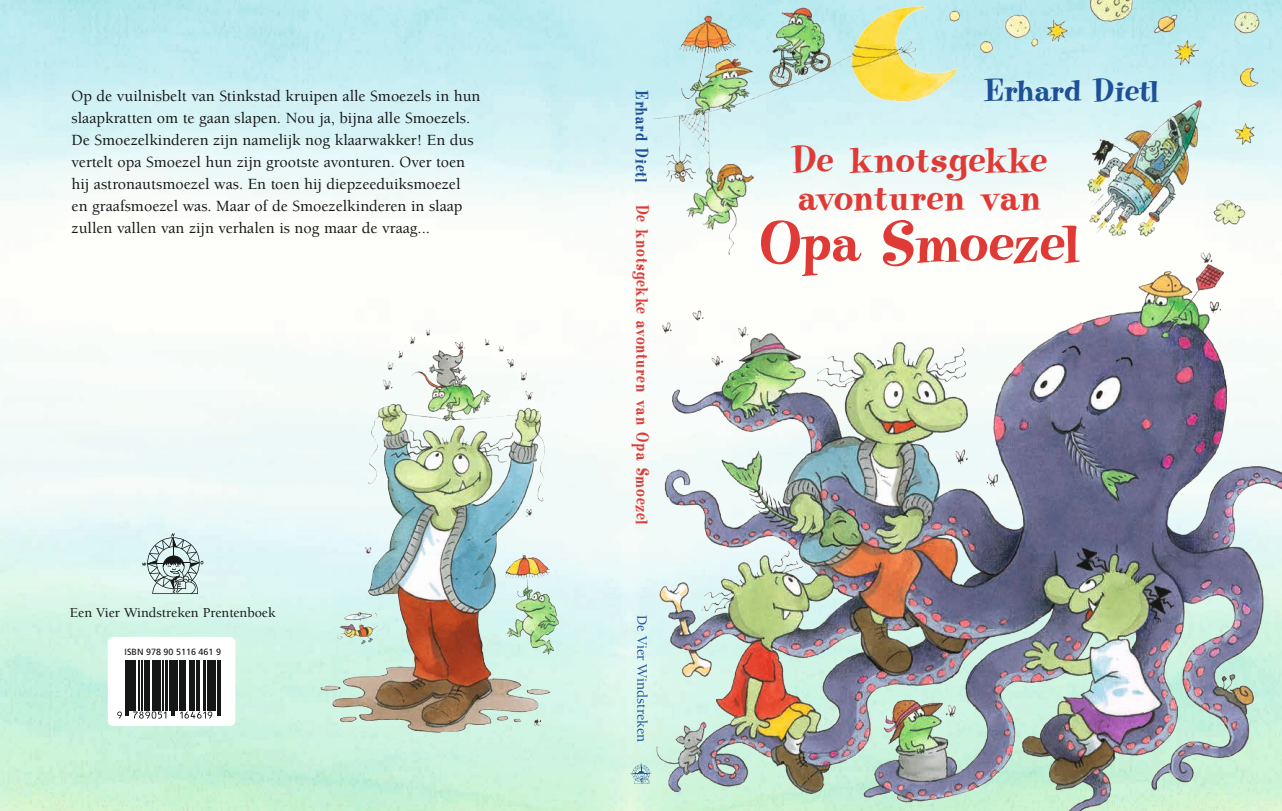
<style>
.page{position:relative;width:1282px;height:811px;background:#fff}
.page>*{position:absolute;margin:0;border:0;box-sizing:border-box;transform-origin:0 0}
.t1{font:60px "Heatwave FH";letter-spacing:-.01em;color:#df3a36;scale:1.2 1}
.t2{font:40px/38px "Heatwave FH";color:#df3a36;scale:1.2 1}
.t3{font:34px "Heatwave FH";color:#1e5097;scale:1.2 1}
.t4{font:19px "Heatwave FH";letter-spacing:.05em;color:#df3a36}
.t5{font:500 16px/22px "Berkeley Pro";color:#151616}
.t6{font:500 14px "Berkeley Pro";color:#151616}
.t7{font:500 14px "Berkeley Old Style Itc T";color:#1e5097}
.t8{font:9px "Frutiger";color:#151616}
.s1{color:#1e5097}
.s2{font-size:66px}
.s3{font-size:68px}
</style>
<div class="page">
<img style="left:0;top:0;width:629px;height:811px">
<img style="left:629px;top:0;width:652px;height:811px">
<img style="left:330px;top:329px;width:162px;height:404px">
<div style="left:108px;top:637px;width:127px;height:89px;background:#fff;border-radius:6px"></div>
<svg style="left:118px;top:660px;width:103px;height:59px;fill:#151616"></svg>
<hr style="left:125px;top:660px;width:1px;height:50px;background:#151616">
<hr style="left:127px;top:660px;width:1px;height:50px;background:#151616">
<hr style="left:129px;top:660px;width:3px;height:50px;background:#151616">
<hr style="left:133px;top:660px;width:2px;height:50px;background:#151616">
<hr style="left:138px;top:660px;width:1px;height:50px;background:#151616">
<hr style="left:141px;top:660px;width:1px;height:50px;background:#151616">
<hr style="left:144px;top:660px;width:1px;height:50px;background:#151616">
<hr style="left:146px;top:660px;width:3px;height:50px;background:#151616">
<hr style="left:152px;top:660px;width:2px;height:50px;background:#151616">
<hr style="left:155px;top:660px;width:1px;height:50px;background:#151616">
<hr style="left:157px;top:660px;width:3px;height:50px;background:#151616">
<hr style="left:162px;top:660px;width:1px;height:50px;background:#151616">
<hr style="left:165px;top:660px;width:2px;height:50px;background:#151616">
<hr style="left:169px;top:660px;width:1px;height:50px;background:#151616">
<hr style="left:171px;top:660px;width:1px;height:50px;background:#151616">
<hr style="left:173px;top:660px;width:1px;height:50px;background:#151616">
<hr style="left:175px;top:660px;width:2px;height:50px;background:#151616">
<hr style="left:179px;top:660px;width:2px;height:50px;background:#151616">
<hr style="left:182px;top:660px;width:1px;height:50px;background:#151616">
<hr style="left:184px;top:660px;width:1px;height:50px;background:#151616">
<hr style="left:189px;top:660px;width:1px;height:50px;background:#151616">
<hr style="left:191px;top:660px;width:3px;height:50px;background:#151616">
<hr style="left:196px;top:660px;width:1px;height:50px;background:#151616">
<hr style="left:198px;top:660px;width:1px;height:50px;background:#151616">
<hr style="left:203px;top:660px;width:2px;height:50px;background:#151616">
<hr style="left:207px;top:660px;width:2px;height:50px;background:#151616">
<hr style="left:210px;top:660px;width:3px;height:50px;background:#151616">
<hr style="left:214px;top:660px;width:1px;height:50px;background:#151616">
<hr style="left:217px;top:660px;width:1px;height:50px;background:#151616">
<hr style="left:219px;top:660px;width:1px;height:50px;background:#151616">
<svg style="left:117px;top:710px;width:57px;height:8px"></svg>
<svg style="left:180px;top:710px;width:40px;height:8px"></svg>
<svg style="left:142px;top:533px;width:61px;height:61px;background:#b4c6c4"></svg>
<svg style="left:630px;top:763px;width:21px;height:21px"></svg>
<p class="t5" style="left:72px;top:85px;width:410px">Op de vuilnisbelt van Stinkstad kruipen alle Smoezels in hun slaapkratten om te gaan slapen. Nou ja, bijna alle Smoezels.<br>De Smoezelkinderen zijn namelijk nog klaarwakker! En dus vertelt opa Smoezel hun zijn grootste avonturen. Over toen hij astronautsmoezel was. En toen hij diepzeeduiksmoezel en graafsmoezel was. Maar of de Smoezelkinderen in slaap zullen vallen van zijn verhalen is nog maar de vraag...</p>
<p class="t4" style="left:653px;top:90px;width:436px;rotate:90deg"><span class="s1">Erhard Dietl</span> De knotsgekke avonturen van Opa Smoezel</p>
<p class="t6" style="left:70px;top:605px;width:207px">Een Vier Windstreken Prentenboek</p>
<p class="t8" style="left:124px;top:646px;width:98px">ISBN 978 90 5116 461 9</p>
<p class="t7" style="left:650px;top:615px;width:129px;rotate:90deg">De Vier Windstreken</p>
<h3 class="t3" style="left:983px;top:71px;width:148px">Erhard Dietl</h3>
<h2 class="t2" style="left:792px;top:140px;width:214px">De knotsgekke avonturen van</h2>
<h1 class="t1" style="left:758px;top:207px;width:269px"><span class="s2">O</span>pa <span class="s3">S</span>moezel</h1>
</div>
